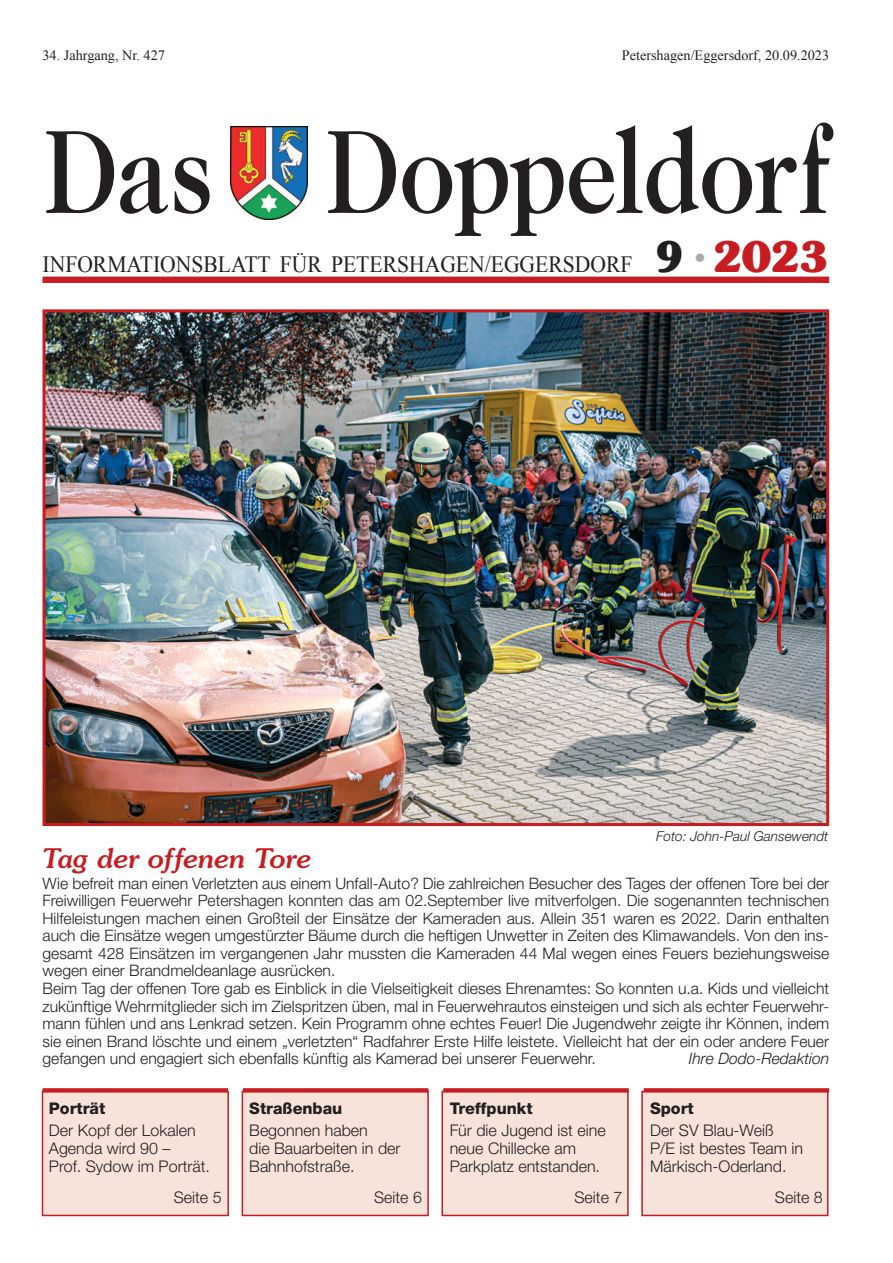
<style>
.page{position:relative;width:893px;height:1263px;background:#fff}
.page>*{position:absolute;margin:0;border:0;box-sizing:border-box;transform-origin:0 0}
.t1{font:500 120px "Caslon Two Twenty Four";letter-spacing:-.01em;color:#231f20;scale:.85 1}
.t2{font:italic 500 27px "Souvenir";letter-spacing:-.015em;color:#c61c22}
.t3{font:23.25px "Times New Roman";color:#231f20;scale:.93 1}
.t4{font:16.05px/18px "Helvetica Neue Ligh 1";color:#231f20}
.t5{font:800 16.05px "Helvetica Neue";color:#231f20}
.t6{font:15.75px/17.5px "Helvetica Neue Ligh 1";color:#231f20}
.t7{font:italic 300 15.75px "Helvetica Neue";color:#231f20}
.t8{font:14.25px "Times New Roman";color:#231f20}
.t9{font:italic 300 13.65px "Helvetica Neue";color:#231f20}
.s1{font-weight:700;font-size:19.2px;color:#fff}
.s2{font-family:"Souvenir";font-weight:700;font-size:42px}
.s3{font-family:"Souvenir";font-weight:700;font-size:42px;color:#c61c22}
</style>
<div class="page">
<img style="left:231px;top:127px;width:76px;height:93px">
<div style="left:43px;top:277px;width:786px;height:6px;background:#c61c22"></div>
<div style="left:42px;top:1091px;width:187px;height:125px;background:#f7e3da;border:2px solid #c61c22"></div>
<div style="left:242px;top:1091px;width:187px;height:125px;background:#f7e3da;border:2px solid #c61c22"></div>
<div style="left:441px;top:1091px;width:188px;height:125px;background:#f7e3da;border:2px solid #c61c22"></div>
<div style="left:641px;top:1091px;width:187px;height:125px;background:#f7e3da;border:2px solid #c61c22"></div>
<svg style="left:43px;top:1088px;width:185px;height:4px"></svg>
<svg style="left:243px;top:1088px;width:185px;height:4px"></svg>
<svg style="left:443px;top:1088px;width:186px;height:4px"></svg>
<svg style="left:644px;top:1088px;width:185px;height:4px"></svg>
<img style="left:47px;top:313px;width:778px;height:509px">
<div style="left:43px;top:309px;width:786px;height:517px;border:3px solid #c61c22"></div>
<p class="t8" style="left:43px;top:45px;width:194px">34. JAHRGANG, NR. 427 <span class="s1">Nr. 300</span></p>
<p class="t8" style="left:622px;top:45px;width:209px">PETERSHAGEN/EGGERSDORF, 20.09.2023</p>
<h1 class="t1" style="left:43px;top:102px;width:927px">Das Doppeldorf</h1>
<h3 class="t3" style="left:43px;top:249px;width:847px">INFORMATIONSBLATT FÜR PETERSHAGEN/EGGERSDORF <span class="s2">9</span> <sup>·</sup><span class="s3">2023</span></h3>
<p class="t9" style="left:656px;top:828px;width:173px">Foto: John-Paul Gansewendt</p>
<h2 class="t2" style="left:43px;top:842px;width:270px">Tag der offenen Tore</h2>
<p class="t6" style="left:43px;top:874px;width:788px">Wie befreit man einen Verletzten aus einem Unfall-Auto? Die zahlreichen Besucher des Tages der offenen Tore bei der Freiwilligen Feuerwehr Petershagen konnten das am 02.September live mitverfolgen. Die sogenannten technischen Hilfeleistungen machen einen Großteil der Einsätze der Kameraden aus. Allein 351 waren es 2022. Darin enthalten auch die Einsätze wegen umgestürzter Bäume durch die heftigen Unwetter in Zeiten des Klimawandels. Von den ins&shy;gesamt 428 Einsätzen im vergangenen Jahr mussten die Kameraden 44 Mal wegen eines Feuers beziehungsweise wegen einer Brandmeldeanlage ausrücken.<br>Beim Tag der offenen Tore gab es Einblick in die Vielseitigkeit dieses Ehrenamtes: So konnten u.a. Kids und vielleicht zukünftige Wehrmitglieder sich im Zielspritzen üben, mal in Feuerwehrautos einsteigen und sich als echter Feuerwehr&shy;mann fühlen und ans Lenkrad setzen. Kein Programm ohne echtes Feuer! Die Jugendwehr zeigte ihr Können, indem sie einen Brand löschte und einem „verletzten“ Radfahrer Erste Hilfe leistete. Vielleicht hat der ein oder andere Feuer gefangen und engagiert sich ebenfalls künftig als Kamerad bei unserer Feuerwehr.</p>
<p class="t7" style="left:689px;top:1049px;width:142px">Ihre Dodo-Redaktion</p>
<p class="t5" style="left:49px;top:1098px;width:58px">Porträt</p>
<p class="t4" style="left:49px;top:1121px;width:163px">Der Kopf der Lokalen<br>Agenda wird 90 –<br>Prof. Sydow im Porträt.</p>
<p class="t4" style="left:174px;top:1188px;width:49px">Seite 5</p>
<p class="t5" style="left:249px;top:1098px;width:95px">Straßenbau</p>
<p class="t4" style="left:249px;top:1121px;width:153px">Begonnen haben<br>die Bauarbeiten in der<br>Bahnhofstraße.</p>
<p class="t4" style="left:374px;top:1188px;width:49px">Seite 6</p>
<p class="t5" style="left:450px;top:1098px;width:84px">Treffpunkt</p>
<p class="t4" style="left:450px;top:1121px;width:158px">Für die Jugend ist eine neue Chillecke am<br>Parkplatz entstanden.</p>
<p class="t4" style="left:574px;top:1188px;width:49px">Seite 7</p>
<p class="t5" style="left:650px;top:1098px;width:45px">Sport</p>
<p class="t4" style="left:650px;top:1121px;width:155px">Der SV Blau-Weiß<br>P/E ist bestes Team in<br>Märkisch-Oderland.</p>
<p class="t4" style="left:775px;top:1188px;width:49px">Seite 8</p>
</div>
